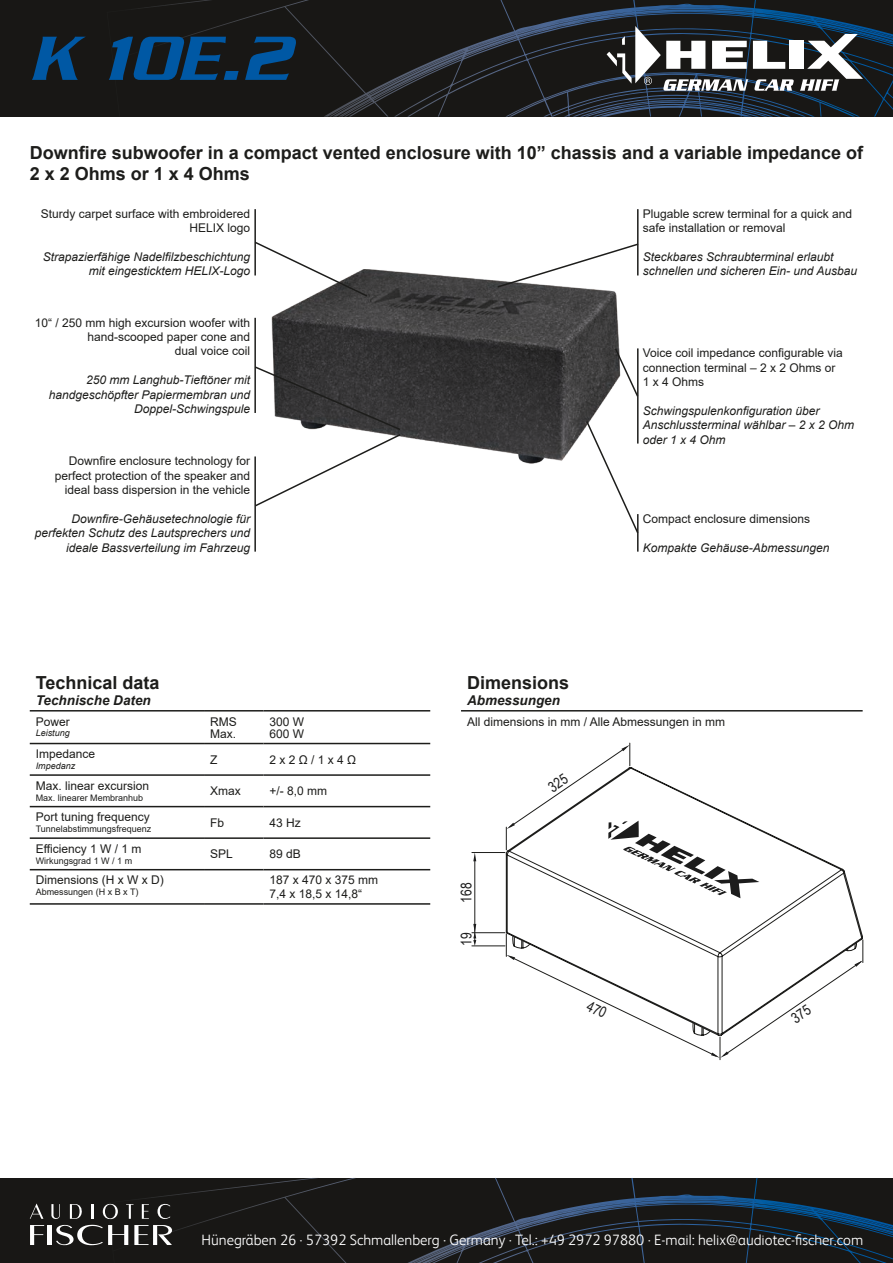
<style>
.page{position:relative;width:893px;height:1263px;background:#fff}
.page>*{position:absolute;margin:0;border:0;box-sizing:border-box;transform-origin:0 0}
.t1{font:italic 500 67.5px "Serpentine";color:#0058a4}
.t2{font:700 18px/21.6px "Arial";color:#1d1d1b}
.t3{font:300 15px "FS Albert";color:#fff}
.t4{font:14.7px "Arial Narrow";color:#1c1c1c}
.t5{font:italic 700 13.5px "Arial";color:#1d1d1b}
.t6{font:12px/14.4px "Arial";color:#1d1d1b}
.t7{font:italic 12px/14.4px "Arial";color:#1d1d1b;text-align:right}
.t8{font:9px "Arial";color:#1d1d1b}
.t9{font:italic 9px "Arial";color:#1d1d1b}
</style>
<div class="page">
<div style="left:0;top:1178px;width:893px;height:85px;background:#181715"></div>
<svg style="left:408px;top:1178px;width:348px;height:85px"></svg>
<div style="left:0;top:0;width:893px;height:117px;background:#181715"></div>
<div style="left:789px;top:41px;width:14px;height:28px;background:#fff"></div>
<svg style="left:800px;top:34px;width:63px;height:57px"></svg>
<svg style="left:353px;top:0;width:441px;height:93px"></svg>
<svg style="left:30px;top:1203px;width:13px;height:16px"></svg>
<svg style="left:30px;top:1225px;width:14px;height:20px"></svg>
<hr style="left:48px;top:1225px;width:4px;height:20px;background:#fff">
<svg style="left:51px;top:1203px;width:121px;height:42px"></svg>
<img style="left:271px;top:269px;width:348px;height:195px">
<hr style="left:254px;top:209px;width:2px;height:66px;background:#1d1d1b">
<hr style="left:254px;top:318px;width:2px;height:95px;background:#1d1d1b">
<hr style="left:254px;top:456px;width:2px;height:96px;background:#1d1d1b">
<hr style="left:637px;top:209px;width:2px;height:66px;background:#1d1d1b">
<hr style="left:637px;top:348px;width:2px;height:96px;background:#1d1d1b">
<hr style="left:637px;top:514px;width:2px;height:38px;background:#1d1d1b">
<svg style="left:254px;top:240px;width:115px;height:58px"></svg>
<svg style="left:496px;top:242px;width:143px;height:47px"></svg>
<svg style="left:585px;top:419px;width:54px;height:116px"></svg>
<svg style="left:254px;top:365px;width:148px;height:143px"></svg>
<svg style="left:614px;top:347px;width:25px;height:51px"></svg>
<hr style="left:30px;top:710px;width:174px;height:1px;background:#1d1d1b">
<hr style="left:204px;top:710px;width:60px;height:1px;background:#1d1d1b">
<hr style="left:264px;top:710px;width:166px;height:1px;background:#1d1d1b">
<hr style="left:30px;top:743px;width:174px;height:1px;background:#1d1d1b">
<hr style="left:204px;top:743px;width:60px;height:1px;background:#1d1d1b">
<hr style="left:264px;top:743px;width:166px;height:1px;background:#1d1d1b">
<hr style="left:30px;top:774px;width:174px;height:2px;background:#1d1d1b">
<hr style="left:204px;top:774px;width:60px;height:2px;background:#1d1d1b">
<hr style="left:264px;top:774px;width:166px;height:2px;background:#1d1d1b">
<hr style="left:30px;top:806px;width:174px;height:1px;background:#1d1d1b">
<hr style="left:204px;top:806px;width:60px;height:1px;background:#1d1d1b">
<hr style="left:264px;top:806px;width:166px;height:1px;background:#1d1d1b">
<hr style="left:30px;top:837px;width:174px;height:2px;background:#1d1d1b">
<hr style="left:204px;top:837px;width:60px;height:2px;background:#1d1d1b">
<hr style="left:264px;top:837px;width:166px;height:2px;background:#1d1d1b">
<hr style="left:30px;top:869px;width:174px;height:1px;background:#1d1d1b">
<hr style="left:204px;top:869px;width:60px;height:1px;background:#1d1d1b">
<hr style="left:264px;top:869px;width:166px;height:1px;background:#1d1d1b">
<hr style="left:30px;top:903px;width:174px;height:2px;background:#1d1d1b">
<hr style="left:204px;top:903px;width:60px;height:2px;background:#1d1d1b">
<hr style="left:264px;top:903px;width:166px;height:2px;background:#1d1d1b">
<hr style="left:461px;top:710px;width:402px;height:1px;background:#1d1d1b">
<svg style="left:505px;top:827px;width:358px;height:130px"></svg>
<hr style="left:474px;top:861px;width:1px;height:80px;background:#1d1d1b">
<hr style="left:472px;top:945px;width:33px;height:1px;background:#1d1d1b">
<svg style="left:473px;top:853px;width:3px;height:8px"></svg>
<hr style="left:472px;top:852px;width:33px;height:1px;background:#1d1d1b">
<hr style="left:472px;top:932px;width:33px;height:1px;background:#1d1d1b">
<svg style="left:473px;top:924px;width:3px;height:22px"></svg>
<svg style="left:506px;top:934px;width:357px;height:126px"></svg>
<svg style="left:506px;top:743px;width:253px;height:155px"></svg>
<h1 class="t1" style="left:30px;top:20px;width:262px">K 10E.2</h1>
<h2 class="t2" style="left:30px;top:142px;width:835px">Downfire subwoofer in a compact vented enclosure with 10” chassis and a variable impedance of<br>2 x 2 Ohms or 1 x 4 Ohms</h2>
<p class="t6" style="left:41px;top:206px;width:211px;text-align:right">Sturdy carpet surface with embroidered<br>HELIX logo</p>
<p class="t7" style="left:43px;top:250px;width:209px">Strapazierfähige Nadelfilzbeschichtung mit eingesticktem HELIX-Logo</p>
<p class="t6" style="left:35px;top:315px;width:217px;text-align:right">10“ / 250 mm high excursion woofer with hand-scooped paper cone and<br>dual voice coil</p>
<p class="t7" style="left:49px;top:373px;width:203px">250 mm Langhub-Tieftöner mit handgeschöpfter Papiermembran und<br>Doppel-Schwingspule</p>
<p class="t6" style="left:643px;top:206px;width:211px">Plugable screw terminal for a quick and safe installation or removal</p>
<p class="t7" style="left:643px;top:250px;width:216px;text-align:left">Steckbares Schraubterminal erlaubt schnellen und sicheren Ein- und Ausbau</p>
<p class="t6" style="left:643px;top:346px;width:202px">Voice coil impedance configurable via connection terminal – 2 x 2 Ohms or<br>1 x 4 Ohms</p>
<p class="t7" style="left:643px;top:403px;width:213px;text-align:left">Schwingspulenkonfiguration über<br>Anschlussterminal wählbar – 2 x 2 Ohm oder 1 x 4 Ohm</p>
<p class="t6" style="left:55px;top:454px;width:197px;text-align:right">Downfire enclosure technology for perfect protection of the speaker and ideal bass dispersion in the vehicle</p>
<p class="t7" style="left:35px;top:512px;width:217px">Downfire-Gehäusetechnologie für perfekten Schutz des Lautsprechers und ideale Bassverteilung im Fahrzeug</p>
<h2 class="t2" style="left:36px;top:672px;width:125px">Technical data</h2>
<p class="t5" style="left:36px;top:691px;width:117px">Technische Daten</p>
<p class="t6" style="left:36px;top:714px;width:36px">Power</p>
<p class="t9" style="left:36px;top:727px;width:36px">Leistung</p>
<p class="t6" style="left:210px;top:715px;width:28px;line-height:12px">RMS<br>Max.</p>
<p class="t6" style="left:270px;top:715px;width:36px;line-height:12px">300 W<br>600 W</p>
<p class="t6" style="left:36px;top:747px;width:61px">Impedance</p>
<p class="t9" style="left:36px;top:760px;width:41px">Impedanz</p>
<p class="t6" style="left:210px;top:752px;width:9px">Z</p>
<p class="t6" style="left:270px;top:752px;width:88px">2 x 2 Ω / 1 x 4 Ω</p>
<p class="t6" style="left:36px;top:778px;width:115px">Max. linear excursion</p>
<p class="t8" style="left:36px;top:791px;width:109px">Max. linearer Membranhub</p>
<p class="t6" style="left:210px;top:784px;width:32px">Xmax</p>
<p class="t6" style="left:270px;top:784px;width:59px">+/- 8,0 mm</p>
<p class="t6" style="left:36px;top:810px;width:116px">Port tuning frequency</p>
<p class="t8" style="left:36px;top:823px;width:117px">Tunnelabstimmungsfrequenz</p>
<p class="t6" style="left:210px;top:815px;width:16px">Fb</p>
<p class="t6" style="left:270px;top:815px;width:33px">43 Hz</p>
<p class="t6" style="left:36px;top:841px;width:107px">Efficiency 1 W / 1 m</p>
<p class="t8" style="left:36px;top:854px;width:98px">Wirkungsgrad 1 W / 1 m</p>
<p class="t6" style="left:210px;top:847px;width:24px">SPL</p>
<p class="t6" style="left:270px;top:847px;width:33px">89 dB</p>
<p class="t6" style="left:36px;top:873px;width:130px">Dimensions (H x W x D)</p>
<p class="t8" style="left:36px;top:886px;width:104px">Abmessungen (H x B x T)</p>
<p class="t6" style="left:270px;top:873px;width:110px;line-height:13.5px">187 x 470 x 375 mm<br>7,4 x 18,5 x 14,8“</p>
<p class="t6" style="left:643px;top:511px;width:169px">Compact enclosure dimensions</p>
<p class="t7" style="left:643px;top:540px;width:188px">Kompakte Gehäuse-Abmessungen</p>
<h2 class="t2" style="left:467px;top:672px;width:104px">Dimensions</h2>
<p class="t5" style="left:467px;top:691px;width:95px">Abmessungen</p>
<p class="t6" style="left:467px;top:714px;width:260px">All dimensions in mm / Alle Abmessungen in mm</p>
<p class="t4" style="left:456px;top:902px;width:22px;rotate:-90deg">168</p>
<p class="t4" style="left:456px;top:946px;width:15px;rotate:-90deg">19</p>
<p class="t3" style="left:202px;top:1231px;width:663px">Hünegräben 26 · 57392 Schmallenberg · Germany · Tel.: +49 2972 97880 · E-mail: helix@audiotec-fischer.com</p>
</div>
